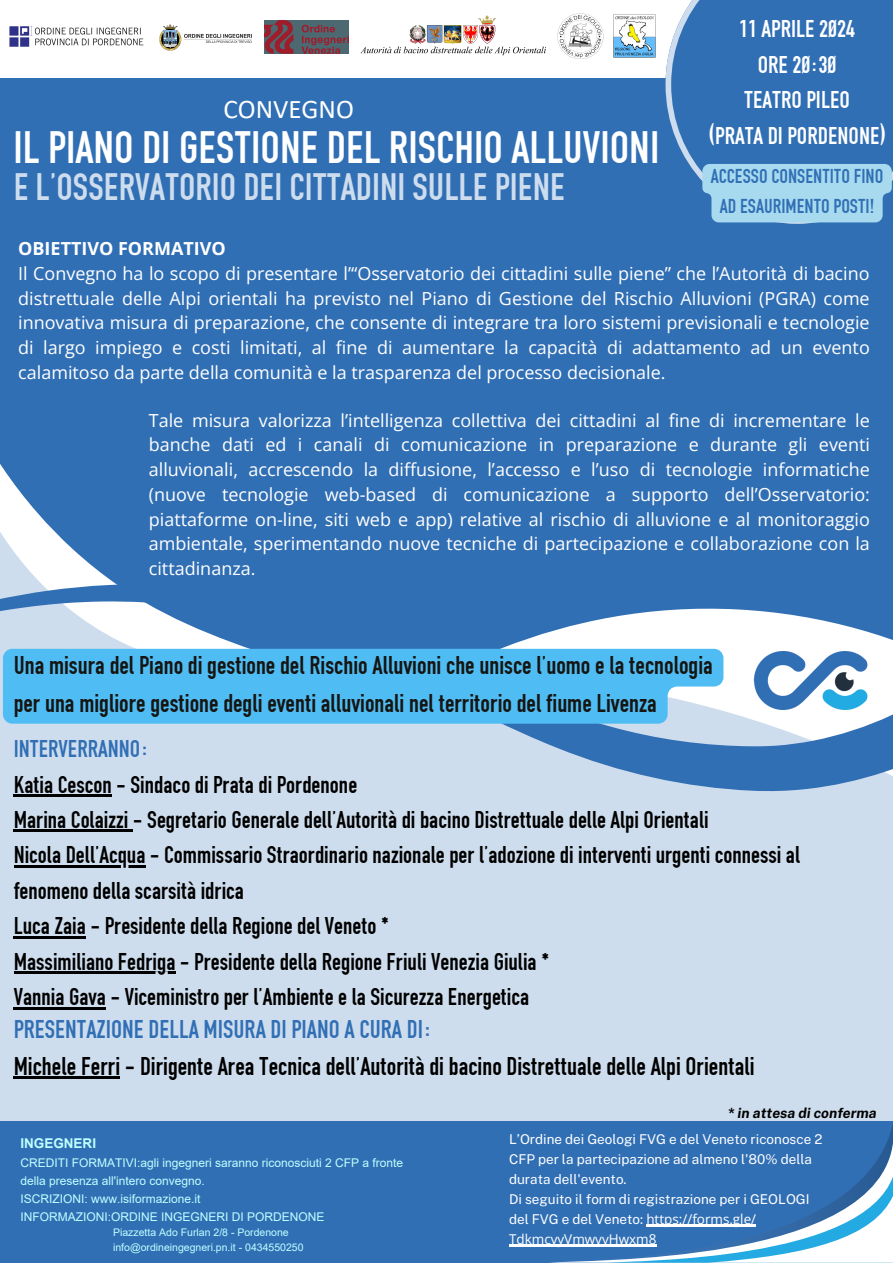
<style>
.page{position:relative;width:893px;height:1263px;background:#cedded}
.page>*{position:absolute;margin:0;border:0;box-sizing:border-box;transform-origin:0 0}
.t1{font:47.4px "Fette Engschrift";color:#fff}
.t2{font:39.9px "Fette Engschrift";color:#cedded}
.t3{font:27px "Calibri";color:#fff}
.t4{font:26.85px/37.1px "Fette Engschrift";color:#161512}
.t5{font:26.85px "Fette Engschrift";color:#000}
.t6{font:26.85px "Fette Engschrift";color:#316fb5}
.t7{font:25.35px/35.5px "Fette Engschrift";color:#000}
.t8{font:25.35px/35.4px "Fette Engschrift";color:#fff;text-align:center}
.t9{font:25.35px "Fette Engschrift";color:#316fb5}
.t10{font:21px/29.2px "Fette Engschrift";color:#316fb5;text-align:center}
.t11{font:18px/24.8px "Open Sans";color:#fff;text-align:justify}
.t12{font:700 18px "Open Sans";color:#fff}
.t13{font:italic 700 14.1px "Public Sans";color:#000}
.t14{font:13.5px/19.9px "Public Sans";color:#fff}
.t15{font:700 13.5px "Arial";color:#bfffff}
.t16{font:12px/18px "Arial";color:#bfffff}
.t17{font:10.5px/15.8px "Arial";color:#bfffff}
.s1{font-family:"Open Sans"}
</style>
<div class="page">
<div style="left:0;top:0;width:893px;height:658px;background:#316fb5"></div>
<div style="left:0;top:0;width:893px;height:78px;background:#fff"></div>
<svg style="left:0;top:464px;width:774px;height:333px"></svg>
<svg style="left:0;top:584px;width:893px;height:207px"></svg>
<div style="left:0;top:1121px;width:893px;height:142px;background:#316fb5"></div>
<svg style="left:549px;top:1141px;width:344px;height:122px"></svg>
<img style="left:360px;top:15px;width:186px;height:41px">
<img style="left:746px;top:652px;width:125px;height:58px">
<svg style="left:665px;top:0;width:228px;height:224px"></svg>
<img style="left:557px;top:14px;width:46px;height:45px">
<img style="left:613px;top:15px;width:42px;height:42px">
<div style="left:3px;top:649px;width:720px;height:75px;background:#4fbdf4"></div>
<hr style="left:14px;top:794px;width:98px;height:2px;background:#000">
<hr style="left:14px;top:830px;width:119px;height:2px;background:#000">
<hr style="left:14px;top:865px;width:131px;height:2px;background:#000">
<hr style="left:14px;top:936px;width:72px;height:2px;background:#000">
<hr style="left:14px;top:971px;width:161px;height:3px;background:#000">
<hr style="left:14px;top:1007px;width:92px;height:2px;background:#000">
<hr style="left:14px;top:1076px;width:106px;height:3px;background:#000">
<div style="left:702px;top:164px;width:189px;height:58px;background:#a7daef"></div>
<img style="left:9px;top:26px;width:135px;height:21px">
<img style="left:159px;top:24px;width:93px;height:27px">
<img style="left:264px;top:21px;width:84px;height:33px">
<hr style="left:646px;top:1225px;width:110px;height:2px;background:#fff">
<hr style="left:509px;top:1245px;width:147px;height:2px;background:#fff">
<h2 class="t3" style="left:223px;top:90px;width:132px">CONVEGNO</h2>
<h2 class="t1" style="left:14px;top:127px;width:647px">IL PIANO DI GESTIONE DEL RISCHIO ALLUVIONI</h2>
<p class="t2" style="left:14px;top:170px;width:553px">E L’OSSERVATORIO DEI CITTADINI SULLE PIENE</p>
<p class="t8" style="left:708px;top:13px;width:179px">11 APRILE 2024<br>ORE 20:30<br>TEATRO PILEO<br>(PRATA DI PORDENONE)</p>
<p class="t10" style="left:711px;top:163px;width:174px">ACCESSO CONSENTITO FINO<br>AD ESAURIMENTO POSTI!</p>
<p class="t12" style="left:18px;top:236px;width:209px">OBIETTIVO FORMATIVO</p>
<p class="t11" style="left:18px;top:261px;width:853px">Il Convegno ha lo scopo di presentare l’“Osservatorio dei cittadini sulle piene” che l’Autorità di bacino distrettuale delle Alpi orientali ha previsto nel Piano di Gestione del Rischio Alluvioni (PGRA) come innovativa misura di preparazione, che consente di integrare tra loro sistemi previsionali e tecnologie di largo impiego e costi limitati, al fine di aumentare la capacità di adattamento ad un evento calamitoso da parte della comunità e la trasparenza del processo decisionale.</p>
<h6 class="t11" style="left:149px;top:407px;width:722px">Tale misura valorizza l’intelligenza collettiva dei cittadini al fine di incrementare le banche dati ed i canali di comunicazione in preparazione e durante gli eventi alluvionali, accrescendo la diffusione, l’accesso e l’uso di tecnologie informatiche (nuove tecnologie web-based di comunicazione a supporto dell’Osservatorio: piattaforme on-line, siti web e app) relative al rischio di alluvione e al monitoraggio ambientale, sperimentando nuove tecniche di partecipazione e collaborazione con la cittadinanza.</h6>
<h1 class="t4" style="left:14px;top:649px;width:700px">Una misura del Piano di gestione del Rischio Alluvioni che unisce l’uomo e la tecnologia per una migliore gestione degli eventi alluvionali nel territorio del fiume Livenza</h1>
<h3 class="t9" style="left:14px;top:738px;width:137px">INTERVERRANNO:</h3>
<p class="t7" style="left:14px;top:768px;width:788px">Katia Cescon - Sindaco di Prata di Pordenone<br>Marina Colaizzi - Segretario Generale dell’Autorità di bacino Distrettuale delle Alpi Orientali<br>Nicola Dell’Acqua - Commissario Straordinario nazionale per l’adozione di interventi urgenti connessi al fenomeno della scarsità idrica<br>Luca Zaia - Presidente della Regione del Veneto *<br>Massimiliano Fedriga - Presidente della Regione Friuli Venezia Giulia *<br>Vannia Gava - Viceministro per l’Ambiente e la Sicurezza Energetica</p>
<h3 class="t6" style="left:14px;top:1017px;width:420px">PRESENTAZIONE DELLA MISURA DI PIANO A CURA DI:</h3>
<h3 class="t5" style="left:14px;top:1055px;width:742px">Michele Ferri - Dirigente Area Tecnica dell’Autorità di bacino Distrettuale delle Alpi Orientali</h3>
<p class="t15" style="left:20px;top:1134px;width:77px">INGEGNERI</p>
<p class="t16" style="left:20px;top:1153px;width:384px">CREDITI FORMATIVI:agli ingegneri saranno riconosciuti 2 CFP a fronte della presenza all'intero convegno.<br>ISCRIZIONI: www.isiformazione.it<br>INFORMAZIONI:ORDINE INGEGNERI DI PORDENONE</p>
<p class="t17" style="left:113px;top:1224px;width:192px">Piazzetta Ado Furlan 2/8 - Pordenone info@ordineingegneri.pn.it - 0434550250</p>
<h4 class="t13" style="left:728px;top:1105px;width:150px">* in attesa di conferma</h4>
<h4 class="t14" style="left:509px;top:1129px;width:315px">L’Ordine dei Geologi FVG e del Veneto riconosce 2<br>CFP per la partecipazione ad almeno l'80% della durata dell'evento.<br>Di seguito il form di registrazione per i GEOLOGI del FVG e del Veneto: <span class="s1">https://forms.gle/ TdkmcvyVmwvvHwxm8</span></h4>
</div>
